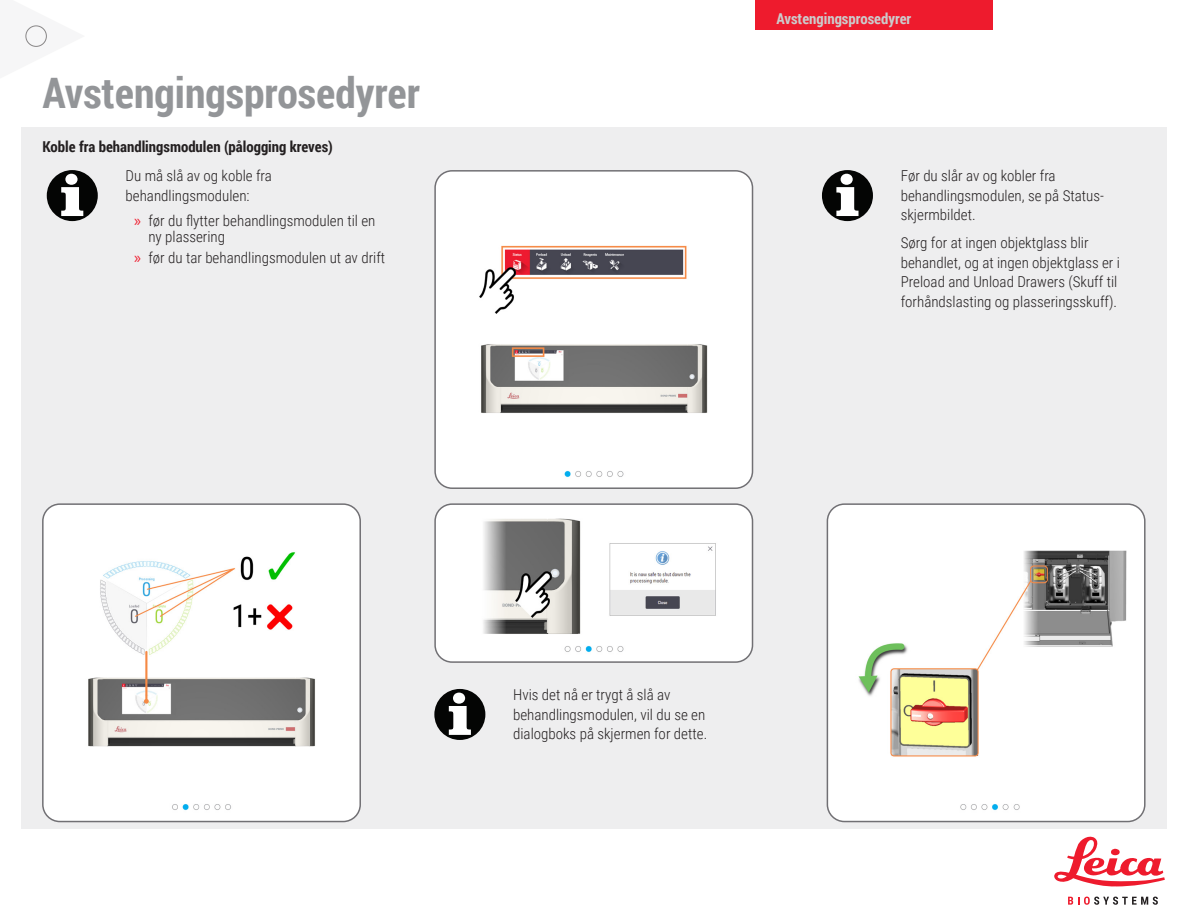
<style>
.page{position:relative;width:1188px;height:918px;background:#fff}
.page>*{position:absolute;margin:0;border:0;box-sizing:border-box;transform-origin:0 0}
.Main_Heading{font:700 42px "Roboto Condensed";color:#939598}
.Normal_Text{font:300 15px/19.5px "Roboto Condensed";color:#231f20}
.Section_Heading{font:700 15px "Roboto Condensed";color:#231f20}
.t1{font:700 15px "Roboto Condensed";color:#ccc}
.s1{font-family:"Myriad Pro";font-weight:400;font-size:16.5px;color:#ee1b2d}
</style>
<div class="page">
<div style="left:755px;top:0;width:238px;height:30px;background:#ee1b2d"></div>
<svg style="left:1054px;top:837px;width:111px;height:50px"></svg>
<svg style="left:1068px;top:897px;width:90px;height:7px"></svg>
<svg style="left:25px;top:25px;width:22px;height:22px"></svg>
<div style="left:21px;top:128px;width:1145px;height:701px;background:#eeeeef"></div>
<img style="left:437px;top:173px;width:316px;height:315px">
<div style="left:434px;top:170px;width:319px;height:319px;border:2px solid #717074;border-radius:17px"></div>
<img style="left:437px;top:506px;width:316px;height:154px">
<div style="left:434px;top:503px;width:319px;height:160px;border:2px solid #717074;border-radius:17px"></div>
<img style="left:45px;top:506px;width:315px;height:316px">
<div style="left:42px;top:503px;width:319px;height:319px;border:2px solid #717074;border-radius:17px"></div>
<img style="left:827px;top:506px;width:316px;height:316px">
<div style="left:827px;top:503px;width:319px;height:319px;border:2px solid #717074;border-radius:17px"></div>
<div style="left:434px;top:689px;width:51px;height:51px;background:#040504;border-radius:50%"></div>
<svg style="left:449px;top:693px;width:22px;height:42px"></svg>
<div style="left:47px;top:170px;width:51px;height:51px;background:#040504;border-radius:50%"></div>
<svg style="left:61px;top:174px;width:22px;height:42px"></svg>
<div style="left:822px;top:170px;width:51px;height:51px;background:#040504;border-radius:50%"></div>
<svg style="left:836px;top:174px;width:23px;height:42px"></svg>
<p class="Main_Heading" style="left:43px;top:63px;width:379px">Avstengingsprosedyrer</p>
<p class="Section_Heading" style="left:43px;top:136px;width:292px">Koble fra behandlingsmodulen (pålogging kreves)</p>
<p class="Normal_Text" style="left:126px;top:166px;width:148px">Du må slå av og koble fra behandlingsmodulen:</p>
<p class="Normal_Text" style="left:148px;top:212px;width:229px;line-height:16.5px;text-indent:-14px"><span class="s1">»</span> før du flytter behandlingsmodulen til en ny plassering</p>
<p class="Normal_Text" style="left:134px;top:247px;width:253px"><span class="s1">»</span> før du tar behandlingsmodulen ut av drift</p>
<p class="t1" style="left:776px;top:8px;width:136px">Avstengingsprosedyrer</p>
<p class="Normal_Text" style="left:901px;top:166px;width:205px">Før du slår av og kobler fra behandlingsmodulen, se på Status&shy;skjermbildet.</p>
<p class="Normal_Text" style="left:901px;top:233px;width:221px">Sørg for at ingen objektglass blir behandlet, og at ingen objektglass er i Preload and Unload Drawers (Skuff til forhåndslasting og plasseringsskuff).</p>
<p class="Normal_Text" style="left:513px;top:685px;width:196px">Hvis det nå er trygt å slå av behandlingsmodulen, vil du se en dialogboks på skjermen for dette.</p>
</div>
